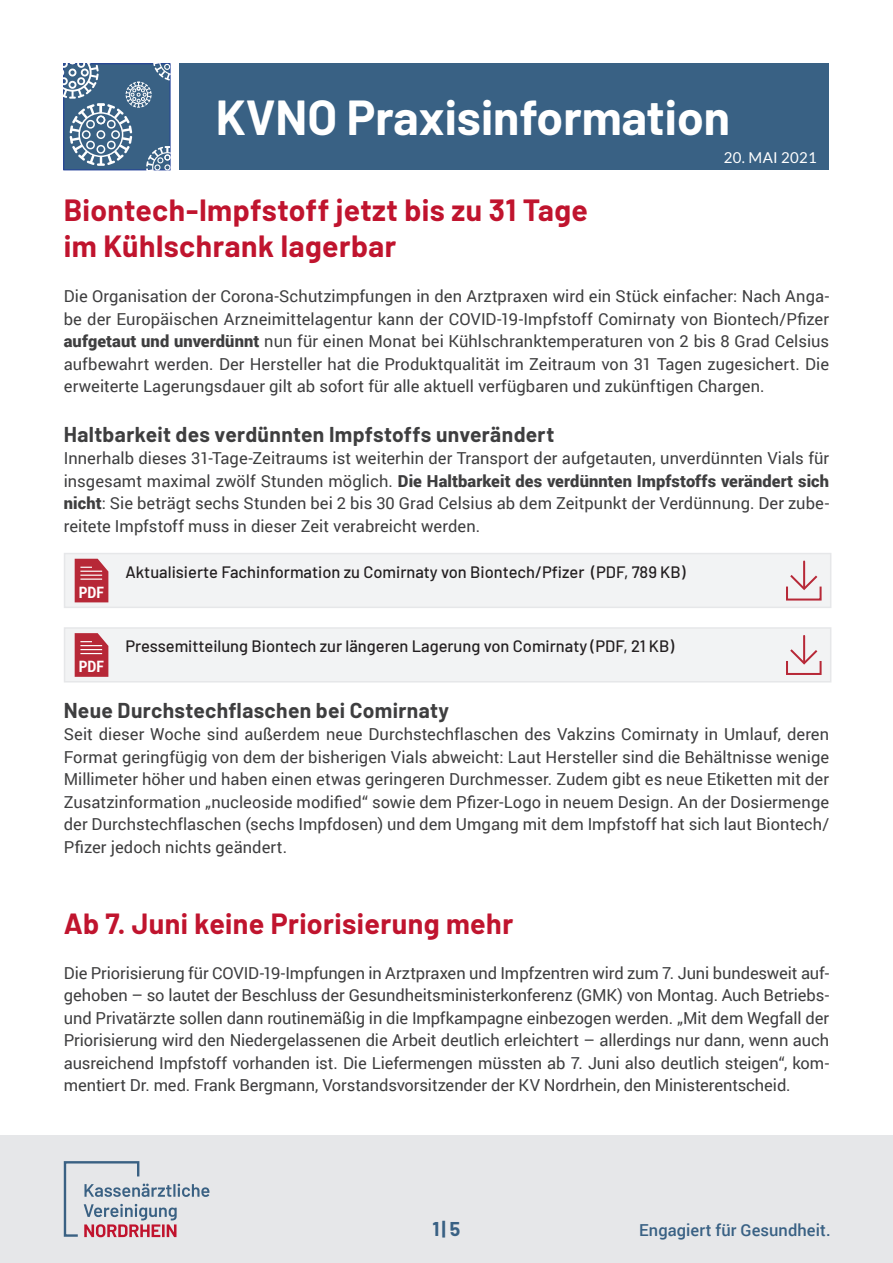
<style>
.page{position:relative;width:893px;height:1263px;background:#fff}
.page>*{position:absolute;margin:0;border:0;box-sizing:border-box;transform-origin:0 0}
.t1{font:700 48px "Barlow";color:#fff}
._1_0_-_Fließtext_-_1{font:700 30px "Barlow";letter-spacing:.015em;color:#c0142e}
._1_0_-_Fließtext_-_1-2{font:700 28.5px "Barlow";letter-spacing:.015em;color:#c0142e}
._1_0_-_Fließtext_-_1-3{font:700 21px "Barlow";letter-spacing:.015em;color:#3e3e3f}
.t2{font:700 19.5px "Barlow";color:#396184}
._1_0_-_Fließtext_-_1-4{font:16.5px/22.5px "Roboto";color:#3e3e3f;text-align:justify}
.t3{font:500 16.5px "Barlow";color:#231f20}
.t4{font:500 16.5px "Roboto";letter-spacing:.005em;color:#396184}
.t5{font:700 condensed 15.6px "Roboto";color:#fff}
.t6{font:15px "Lato";letter-spacing:.02em;color:#fff}
.s1{font-weight:900}
</style>
<div class="page">
<div style="left:180px;top:64px;width:649px;height:106px;background:#396184"></div>
<svg style="left:64px;top:64px;width:106px;height:106px"></svg>
<div style="left:0;top:1135px;width:893px;height:128px;background:#e6e7e9"></div>
<svg style="left:64px;top:1161px;width:145px;height:76px"></svg>
<div style="left:64px;top:553px;width:767px;height:55px;background:#f2f3f4;border:2px solid #e6e7e9"></div>
<svg style="left:75px;top:559px;width:33px;height:43px"></svg>
<div style="left:786px;top:585px;width:36px;height:15px;border:2px solid #b72837"></div>
<svg style="left:788px;top:573px;width:31px;height:19px"></svg>
<hr style="left:803px;top:561px;width:2px;height:26px;background:#b72837">
<div style="left:64px;top:627px;width:767px;height:55px;background:#f2f3f4;border:2px solid #e6e7e9"></div>
<svg style="left:75px;top:633px;width:33px;height:44px"></svg>
<div style="left:786px;top:660px;width:36px;height:15px;border:2px solid #b72837"></div>
<svg style="left:788px;top:647px;width:31px;height:19px"></svg>
<hr style="left:803px;top:636px;width:2px;height:26px;background:#b72837">
<h1 class="t1" style="left:216px;top:82px;width:516px">KVNO Praxisinformation</h1>
<p class="t6" style="left:724px;top:149px;width:95px">20. MAI 2021</p>
<p class="_1_0_-_Fließtext_-_1" style="left:64px;top:188px;width:526px">Biontech-Impfstoff jetzt bis zu 31 Tage</p>
<p class="_1_0_-_Fließtext_-_1" style="left:64px;top:224px;width:334px">im Kühlschrank lagerbar</p>
<p class="_1_0_-_Fließtext_-_1-4" style="left:64px;top:285px;width:767px">Die Organisation der Corona-Schutzimpfungen in den Arztpraxen wird ein Stück einfacher: Nach Anga&shy;be der Europäischen Arzneimittelagentur kann der COVID-19-Impfstoff Comirnaty von Biontech/Pfizer <span class="s1">aufgetaut und unverdünnt</span> nun für einen Monat bei Kühlschranktemperaturen von 2 bis 8 Grad Celsius aufbewahrt werden. Der Hersteller hat die Produktqualität im Zeitraum von 31 Tagen zugesichert. Die erweiterte Lagerungsdauer gilt ab sofort für alle aktuell verfügbaren und zukünftigen Chargen.</p>
<p class="_1_0_-_Fließtext_-_1-3" style="left:64px;top:419px;width:492px">Haltbarkeit des verdünnten Impfstoffs unverändert</p>
<p class="_1_0_-_Fließtext_-_1-4" style="left:64px;top:447px;width:767px">Innerhalb dieses 31-Tage-Zeitraums ist weiterhin der Transport der aufgetauten, unverdünnten Vials für insgesamt maximal zwölf Stunden möglich. <span class="s1">Die Haltbarkeit des verdünnten Impfstoffs verändert sich nicht</span>: Sie beträgt sechs Stunden bei 2 bis 30 Grad Celsius ab dem Zeitpunkt der Verdünnung. Der zube&shy;reitete Impfstoff muss in dieser Zeit verabreicht werden.</p>
<p class="t5" style="left:79px;top:581px;width:27px">PDF</p>
<p class="t5" style="left:79px;top:655px;width:27px">PDF</p>
<p class="t3" style="left:125px;top:560px;width:562px">Aktualisierte Fachinformation zu Comirnaty von Biontech/Pfizer (PDF, 789 KB)</p>
<p class="t3" style="left:125px;top:634px;width:550px">Pressemitteilung Biontech zur längeren Lagerung von Comirnaty (PDF, 21 KB)</p>
<p class="_1_0_-_Fließtext_-_1-3" style="left:64px;top:695px;width:387px">Neue Durchstechflaschen bei Comirnaty</p>
<p class="_1_0_-_Fließtext_-_1-4" style="left:64px;top:723px;width:767px">Seit dieser Woche sind außerdem neue Durchstechflaschen des Vakzins Comirnaty in Umlauf, deren Format geringfügig von dem der bisherigen Vials abweicht: Laut Hersteller sind die Behältnisse wenige Millimeter höher und haben einen etwas geringeren Durchmesser. Zudem gibt es neue Etiketten mit der Zusatzinformation „nucleoside modified“ sowie dem Pfizer-Logo in neuem Design. An der Dosiermenge der Durchstechflaschen (sechs Impfdosen) und dem Umgang mit dem Impfstoff hat sich laut Biontech/ Pfizer jedoch nichts geändert.</p>
<p class="_1_0_-_Fließtext_-_1-2" style="left:64px;top:902px;width:451px">Ab 7. Juni keine Priorisierung mehr</p>
<p class="_1_0_-_Fließtext_-_1-4" style="left:64px;top:961px;width:767px">Die Priorisierung für COVID-19-Impfungen in Arztpraxen und Impfzentren wird zum 7. Juni bundesweit auf&shy;gehoben – so lautet der Beschluss der Gesundheitsministerkonferenz (GMK) von Montag. Auch Betriebs&shy;und Privatärzte sollen dann routinemäßig in die Impfkampagne einbezogen werden. „Mit dem Wegfall der Priorisierung wird den Niedergelassenen die Arbeit deutlich erleichtert – allerdings nur dann, wenn auch ausreichend Impfstoff vorhanden ist. Die Liefermengen müssten ab 7. Juni also deutlich steigen“, kom&shy;mentiert Dr. med. Frank Bergmann, Vorstandsvorsitzender der KV Nordrhein, den Ministerentscheid.</p>
<p class="t2" style="left:433px;top:1214px;width:29px">1| 5</p>
<p class="t4" style="left:639px;top:1218px;width:193px">Engagiert für Gesundheit.</p>
</div>
